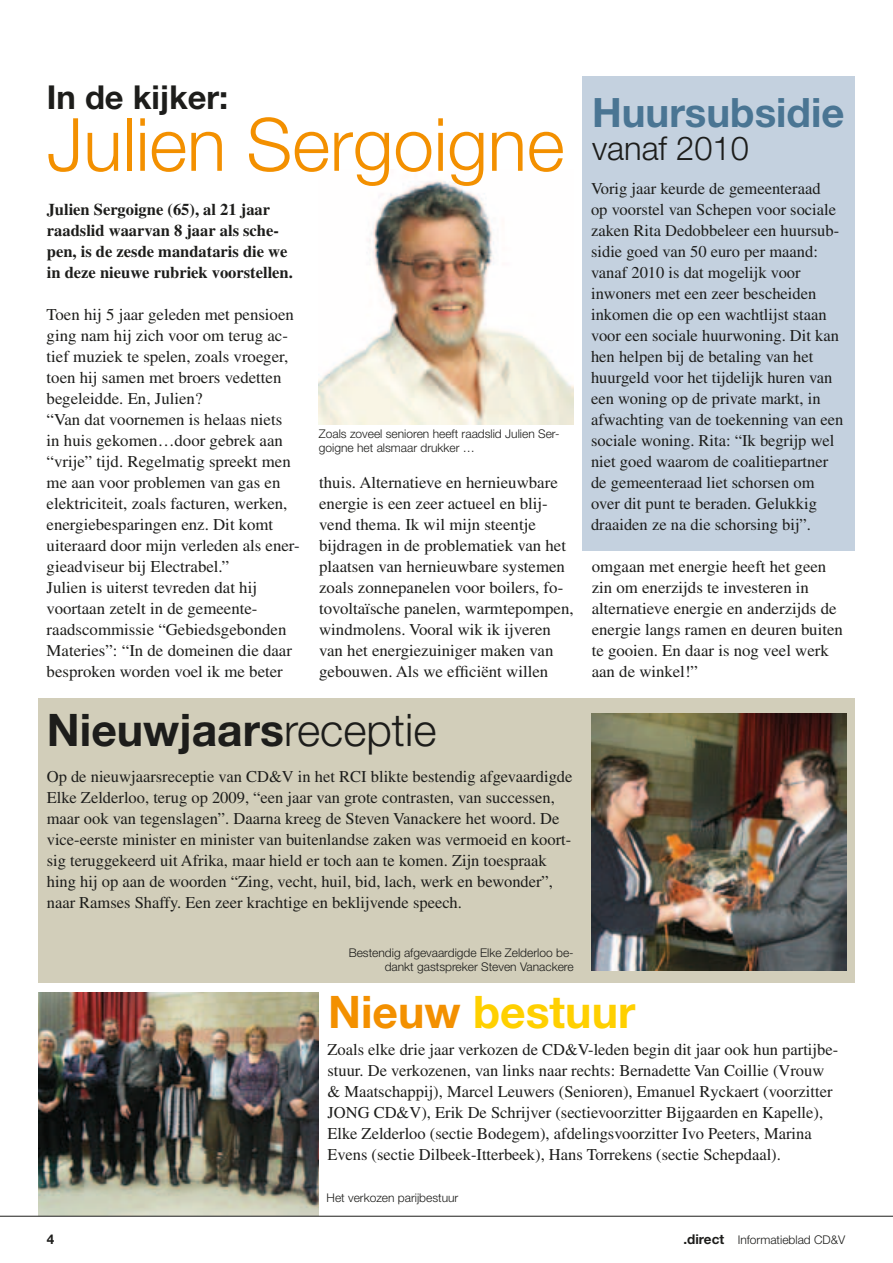
<style>
.page{position:relative;width:893px;height:1263px;background:#fff}
.page>*{position:absolute;margin:0;border:0;box-sizing:border-box;transform-origin:0 0}
.t1{font:300 73.5px "Helvetica Neue LT Std";color:#f39000}
.t2{font:700 44.85px "Helvetica Neue LT Std";color:#1d1d1b}
.t3{font:700 44.85px "Helvetica Neue LT Std";color:#ffd000}
.t4{font:700 40.5px "Helvetica Neue LT Std";color:#4a7593}
.t5{font:700 33px "Helvetica Neue LT Std";color:#1d1d1b}
.t6{font:300 33px "Helvetica Neue LT Std";color:#1d1d1b}
.t7{font:16.5px/21px "Times LT Std";color:#1d1d1b}
.t8{font:700 16.5px/21px "Times LT Std";color:#1d1d1b}
.t9{font:700 13.5px "Helvetica Neue LT Std";color:#1d1d1b}
.t10{font:300 12px/14.4px "Helvetica Neue LT Std";color:#1d1d1b}
.s1{font-weight:300}
.s2{color:#f39000}
.s3{font-weight:700;font-size:13.5px}
</style>
<div class="page">
<div style="left:38px;top:698px;width:817px;height:284px;background:#d2ceba"></div>
<img style="left:319px;top:180px;width:255px;height:245px">
<div style="left:583px;top:77px;width:272px;height:474px;background:#c4d1df"></div>
<img style="left:591px;top:714px;width:255px;height:257px">
<img style="left:38px;top:993px;width:281px;height:223px">
<hr style="left:0;top:1216px;width:893px;height:1px;background:#1d1d1b">
<h3 class="t5" style="left:47px;top:77px;width:183px">In de kijker:</h3>
<h1 class="t1" style="left:47px;top:100px;width:519px">Julien Sergoigne</h1>
<p class="t8" style="left:47px;top:198px;width:247px">Julien Sergoigne (65), al 21 jaar raadslid waarvan 8 jaar als sche&shy;pen, is de zesde mandataris die we in deze nieuwe rubriek voorstellen.</p>
<p class="t7" style="left:47px;top:304px;width:255px">Toen hij 5 jaar geleden met pensioen ging nam hij zich voor om terug ac&shy;tief muziek te spelen, zoals vroeger, toen hij samen met broers vedetten begeleidde. En, Julien?<br>“Van dat voornemen is helaas niets<br>in huis gekomen…door gebrek aan “vrije” tijd. Regelmatig spreekt men me aan voor problemen van gas en elektriciteit, zoals facturen, werken, energiebesparingen enz. Dit komt uiteraard door mijn verleden als ener&shy;gieadviseur bij Electrabel.”<br>Julien is uiterst tevreden dat hij voortaan zetelt in de gemeente&shy;raadscommissie “Gebiedsgebonden Materies”: “In de domeinen die daar besproken worden voel ik me beter</p>
<p class="t10" style="left:319px;top:426px;width:242px">Zoals zoveel senioren heeft raadslid Julien Ser&shy;goigne het alsmaar drukker …</p>
<p class="t7" style="left:319px;top:472px;width:256px">thuis. Alternatieve en hernieuwbare energie is een zeer actueel en blij&shy;vend thema. Ik wil mijn steentje bijdragen in de problematiek van het plaatsen van hernieuwbare systemen zoals zonnepanelen voor boilers, fo&shy;tovoltaïsche panelen, warmtepompen, windmolens. Vooral wik ik ijveren van het energiezuiniger maken van gebouwen. Als we efficiënt willen</p>
<h2 class="t2" style="left:47px;top:702px;width:391px">Nieuwjaars<span class="s1">receptie</span></h2>
<p class="t7" style="left:47px;top:766px;width:527px">Op de nieuwjaarsreceptie van CD&amp;V in het RCI blikte bestendig afgevaardigde Elke Zelderloo, terug op 2009, “een jaar van grote contrasten, van successen, maar ook van tegenslagen”. Daarna kreeg de Steven Vanackere het woord. De vice-eerste minister en minister van buitenlandse zaken was vermoeid en koort&shy;sig teruggekeerd uit Afrika, maar hield er toch aan te komen. Zijn toespraak hing hij op aan de woorden “Zing, vecht, huil, bid, lach, werk en bewonder”, naar Ramses Shaffy. Een zeer krachtige en beklijvende speech.</p>
<p class="t10" style="left:349px;top:945px;width:226px;text-align:right">Bestendig afgevaardigde Elke Zelderloo be&shy;dankt gastspreker Steven Vanackere</p>
<h3 class="t4" style="left:592px;top:87px;width:254px">Huursubsidie</h3>
<h3 class="t6" style="left:592px;top:128px;width:158px">vanaf 2010</h3>
<p class="t7" style="left:591px;top:178px;width:254px">Vorig jaar keurde de gemeenteraad<br>op voorstel van Schepen voor sociale zaken Rita Dedobbeleer een huursub&shy;sidie goed van 50 euro per maand: vanaf 2010 is dat mogelijk voor inwoners met een zeer bescheiden inkomen die op een wachtlijst staan voor een sociale huurwoning. Dit kan hen helpen bij de betaling van het huurgeld voor het tijdelijk huren van een woning op de private markt, in afwachting van de toekenning van een sociale woning. Rita: “Ik begrijp wel niet goed waarom de coalitiepartner de gemeenteraad liet schorsen om over dit punt te beraden. Gelukkig draaiden ze na die schorsing bij”.</p>
<p class="t7" style="left:592px;top:556px;width:253px">omgaan met energie heeft het geen zin om enerzijds te investeren in alternatieve energie en anderzijds de energie langs ramen en deuren buiten te gooien. En daar is nog veel werk aan de winkel!”</p>
<h2 class="t3" style="left:328px;top:984px;width:309px"><span class="s2">Nieuw</span> bestuur</h2>
<p class="t7" style="left:327px;top:1039px;width:512px">Zoals elke drie jaar verkozen de CD&amp;V-leden begin dit jaar ook hun partijbe&shy;stuur. De verkozenen, van links naar rechts: Bernadette Van Coillie (Vrouw &amp; Maatschappij), Marcel Leuwers (Senioren), Emanuel Ryckaert (voorzitter JONG CD&amp;V), Erik De Schrijver (sectievoorzitter Bijgaarden en Kapelle), Elke Zelderloo (sectie Bodegem), afdelingsvoorzitter Ivo Peeters, Marina Evens (sectie Dilbeek-Itterbeek), Hans Torrekens (sectie Schepdaal).</p>
<p class="t10" style="left:327px;top:1190px;width:133px">Het verkozen parijbestuur</p>
<p class="t9" style="left:47px;top:1231px;width:9px">4</p>
<p class="t10" style="left:683px;top:1232px;width:163px"><span class="s3">.direct</span> Informatieblad CD&amp;V</p>
</div>
